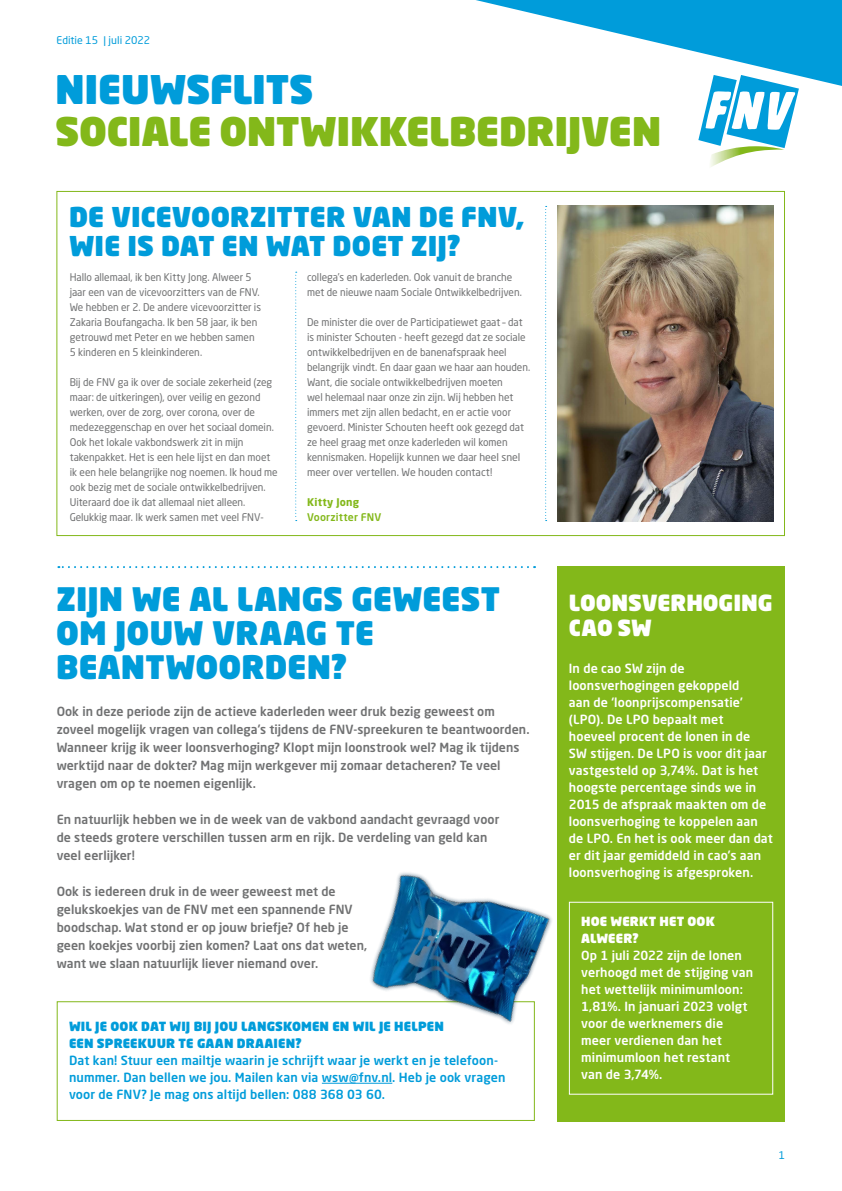
<style>
.page{position:relative;width:842px;height:1191px;background:#fff}
.page>*{position:absolute;margin:0;border:0;box-sizing:border-box;transform-origin:0 0}
.t1{font:900 39px "Neo Sans Pro";letter-spacing:-.01em;color:#83b81a}
.t2{font:900 39px "Neo Sans Pro";letter-spacing:-.01em;color:#009cda}
.t3{font:900 32px/34px "Neo Sans Pro";color:#009cda}
.t4{font:900 27px/29px "Neo Sans Pro";letter-spacing:.005em;color:#009cda}
.t5{font:900 22px/25px "Neo Sans Pro";letter-spacing:-.005em;color:#fff}
.t6{font:500 12.5px/18px "Neo Sans Pro";letter-spacing:.005em;color:#707172}
.t7{font:500 12.5px/17px "Neo Sans Pro";letter-spacing:.01em;color:#fff}
.t8{font:500 12.5px/17px "Neo Sans Pro";letter-spacing:.01em;color:#009cda}
.t9{font:900 12.5px/17px "Neo Sans Pro";letter-spacing:.01em;color:#009cda}
.t10{font:900 12.5px/17px "Neo Sans Pro";letter-spacing:.01em;color:#fff}
.t11{font:10.5px/15px "Neo Sans Pro";letter-spacing:-.005em;color:#707172;scale:.96 1}
.t12{font:10.5px "Neo Sans Pro";color:#009cda}
.t13{font:500 10.5px "Neo Sans Pro";letter-spacing:.015em;color:#83b81a}
.t14{font:700 10.5px "Neo Sans Pro";letter-spacing:.02em;color:#83b81a}
</style>
<div class="page">
<svg style="left:698px;top:93px;width:100px;height:74px"></svg>
<svg style="left:476px;top:0;width:366px;height:93px"></svg>
<svg style="left:56px;top:190px;width:729px;height:346px"></svg>
<svg style="left:545px;top:206px;width:2px;height:315px"></svg>
<svg style="left:295px;top:272px;width:2px;height:249px"></svg>
<img style="left:557px;top:206px;width:216px;height:315px">
<div style="left:557px;top:566px;width:228px;height:555px;background:#83b81a"></div>
<hr style="left:322px;top:1082px;width:70px;height:1px;background:#009cda">
<div style="left:57px;top:1001px;width:478px;height:120px;border:1px solid #83b81a"></div>
<svg style="left:58px;top:566px;width:470px;height:2px"></svg>
<img style="left:363px;top:872px;width:189px;height:157px">
<div style="left:569px;top:901px;width:204px;height:193px;border:1px solid #fff"></div>
<p class="t12" style="left:57px;top:34px;width:95px">Editie 15 | juli 2022</p>
<h1 class="t2" style="left:55px;top:64px;width:260px">NIEUWSFLITS</h1>
<h1 class="t1" style="left:55px;top:105px;width:608px">SOCIALE ONTWIKKELBEDRIJVEN</h1>
<h3 class="t4" style="left:69px;top:201px;width:457px">DE VICEVOORZITTER VAN DE FNV,<br>WIE IS DAT EN WAT DOET ZIJ?</h3>
<p class="t11" style="left:70px;top:269px;width:201px">Hallo allemaal, ik ben Kitty Jong. Alweer 5 jaar een van de vicevoorzitters van de FNV.<br>We hebben er 2. De andere vicevoorzitter is Zakaria Boufangacha. Ik ben 58 jaar, ik ben getrouwd met Peter en we hebben samen 5 kinderen en 5 kleinkinderen.</p>
<p class="t11" style="left:70px;top:374px;width:218px">Bij de FNV ga ik over de sociale zekerheid (zeg maar: de uitkeringen), over veilig en gezond werken, over de zorg, over corona, over de medezeggenschap en over het sociaal domein.<br>Ook het lokale vakbondswerk zit in mijn takenpakket. Het is een hele lijst en dan moet ik een hele belangrijke nog noemen. Ik houd me ook bezig met de sociale ontwikkelbedrijven.<br>Uiteraard doe ik dat allemaal niet alleen.<br>Gelukkig maar. Ik werk samen met veel FNV-</p>
<p class="t11" style="left:307px;top:269px;width:225px">collega’s en kaderleden. Ook vanuit de branche met de nieuwe naam Sociale Ontwikkelbedrijven.</p>
<p class="t11" style="left:307px;top:314px;width:234px">De minister die over de Participatiewet gaat – dat is minister Schouten - heeft gezegd dat ze sociale ontwikkelbedrijven en de banenafspraak heel belangrijk vindt. En daar gaan we haar aan houden.<br>Want, die sociale ontwikkelbedrijven moeten<br>wel helemaal naar onze zin zijn. Wij hebben het immers met zijn allen bedacht, en er actie voor gevoerd. Minister Schouten heeft ook gezegd dat ze heel graag met onze kaderleden wil komen kennismaken. Hopelijk kunnen we daar heel snel meer over vertellen. We houden contact!</p>
<p class="t14" style="left:307px;top:495px;width:53px">Kitty Jong</p>
<p class="t13" style="left:307px;top:510px;width:76px">Voorzitter FNV</p>
<h2 class="t3" style="left:56px;top:581px;width:445px">ZIJN WE AL LANGS GEWEEST<br>OM JOUW VRAAG TE<br>BEANTWOORDEN?</h2>
<p class="t6" style="left:57px;top:702px;width:474px">Ook in deze periode zijn de actieve kaderleden weer druk bezig geweest om zoveel mogelijk vragen van collega’s tijdens de FNV-spreekuren te beantwoorden.<br>Wanneer krijg ik weer loonsverhoging? Klopt mijn loonstrook wel? Mag ik tijdens werktijd naar de dokter? Mag mijn werkgever mij zomaar detacheren? Te veel vragen om op te noemen eigenlijk.</p>
<p class="t6" style="left:57px;top:810px;width:444px">En natuurlijk hebben we in de week van de vakbond aandacht gevraagd voor de steeds grotere verschillen tussen arm en rijk. De verdeling van geld kan veel eerlijker!</p>
<p class="t6" style="left:57px;top:882px;width:312px">Ook is iedereen druk in de weer geweest met de gelukskoekjes van de FNV met een spannende FNV boodschap. Wat stond er op jouw briefje? Of heb je geen koekjes voorbij zien komen? Laat ons dat weten, want we slaan natuurlijk liever niemand over.</p>
<p class="t9" style="left:69px;top:1017px;width:376px">WIL JE OOK DAT WIJ BIJ JOU LANGSKOMEN EN WIL JE HELPEN<br>EEN SPREEKUUR TE GAAN DRAAIEN?</p>
<p class="t8" style="left:69px;top:1051px;width:438px">Dat kan! Stuur een mailtje waarin je schrijft waar je werkt en je telefoon&shy;nummer. Dan bellen we jou. Mailen kan via wsw@fnv.nl. Heb je ook vragen voor de FNV? Je mag ons altijd bellen: 088 368 03 60.</p>
<h3 class="t5" style="left:569px;top:589px;width:205px">LOONSVERHOGING<br>CAO SW</h3>
<p class="t7" style="left:569px;top:659px;width:205px">In de cao SW zijn de loonsverhogingen gekoppeld<br>aan de ‘loonprijscompensatie’ (LPO). De LPO bepaalt met hoeveel procent de lonen in de<br>SW stijgen. De LPO is voor dit jaar vastgesteld op 3,74%. Dat is het hoogste percentage sinds we in<br>2015 de afspraak maakten om de loonsverhoging te koppelen aan de LPO. En het is ook meer dan dat er dit jaar gemiddeld in cao’s aan loonsverhoging is afgesproken.</p>
<p class="t10" style="left:581px;top:912px;width:135px">HOE WERKT HET OOK<br>ALWEER?</p>
<p class="t7" style="left:581px;top:946px;width:174px">Op 1 juli 2022 zijn de lonen verhoogd met de stijging van het wettelijk minimumloon:<br>1,81%. In januari 2023 volgt voor de werknemers die meer verdienen dan het minimumloon het restant van de 3,74%.</p>
<p class="t12" style="left:779px;top:1149px;width:8px">1</p>
</div>
